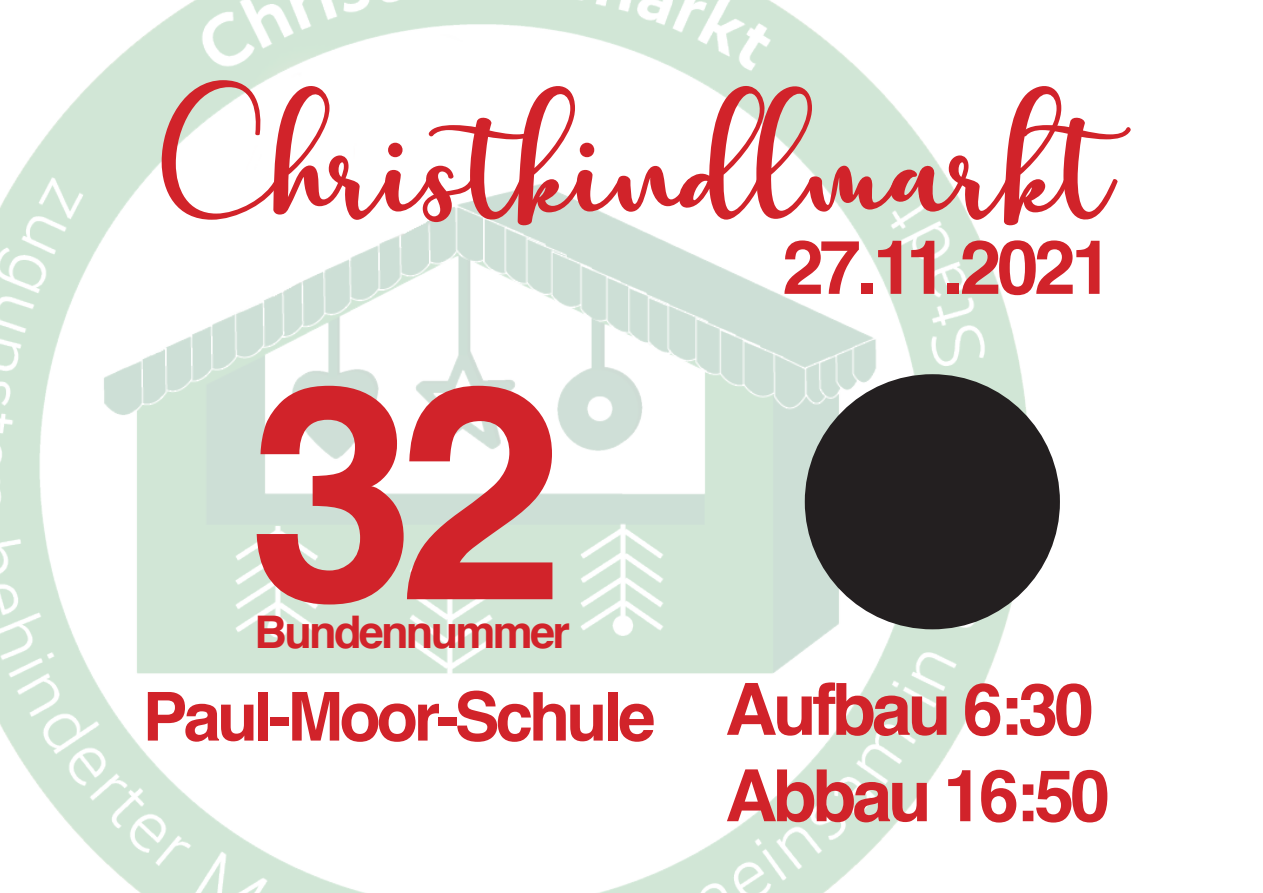
<style>
.page{position:relative;width:1263px;height:893px;background:#fff}
.page>*{position:absolute;margin:0;border:0;box-sizing:border-box;transform-origin:0 0}
.t1{font:700 300px "Helvetica";color:#d1232a}
.t2{font:108px "charlotte";color:#d1232a}
.t3{font:700 75px "Helvetica";letter-spacing:-.06em;color:#d1232a}
.t4{font:700 72px "Helvetica";letter-spacing:-.06em;color:#d1232a}
.t5{font:700 67.5px "Helvetica";letter-spacing:-.06em;color:#d1232a}
.t6{font:700 45px "Helvetica";letter-spacing:-.06em;color:#d1232a}
.s1{font-size:72px}
</style>
<div class="page">
<img style="left:0;top:0;width:1037px;height:893px">
<div style="left:805px;top:374px;width:255px;height:255px;background:#231f20;border-radius:50%"></div>
<h2 class="t2" style="left:164px;top:111px;width:1012px">Christkindlmarkt</h2>
<p class="t3" style="left:782px;top:207px;width:332px">27.11.2021</p>
<h1 class="t1" style="left:249px;top:251px;width:317px">32</h1>
<p class="t6" style="left:255px;top:596px;width:317px">Bundennummer</p>
<p class="t5" style="left:142px;top:662px;width:953px">Paul-Moor-Schule <span class="s1">Aufbau 6:30</span></p>
<p class="t4" style="left:725px;top:738px;width:386px">Abbau 16:50</p>
</div>
